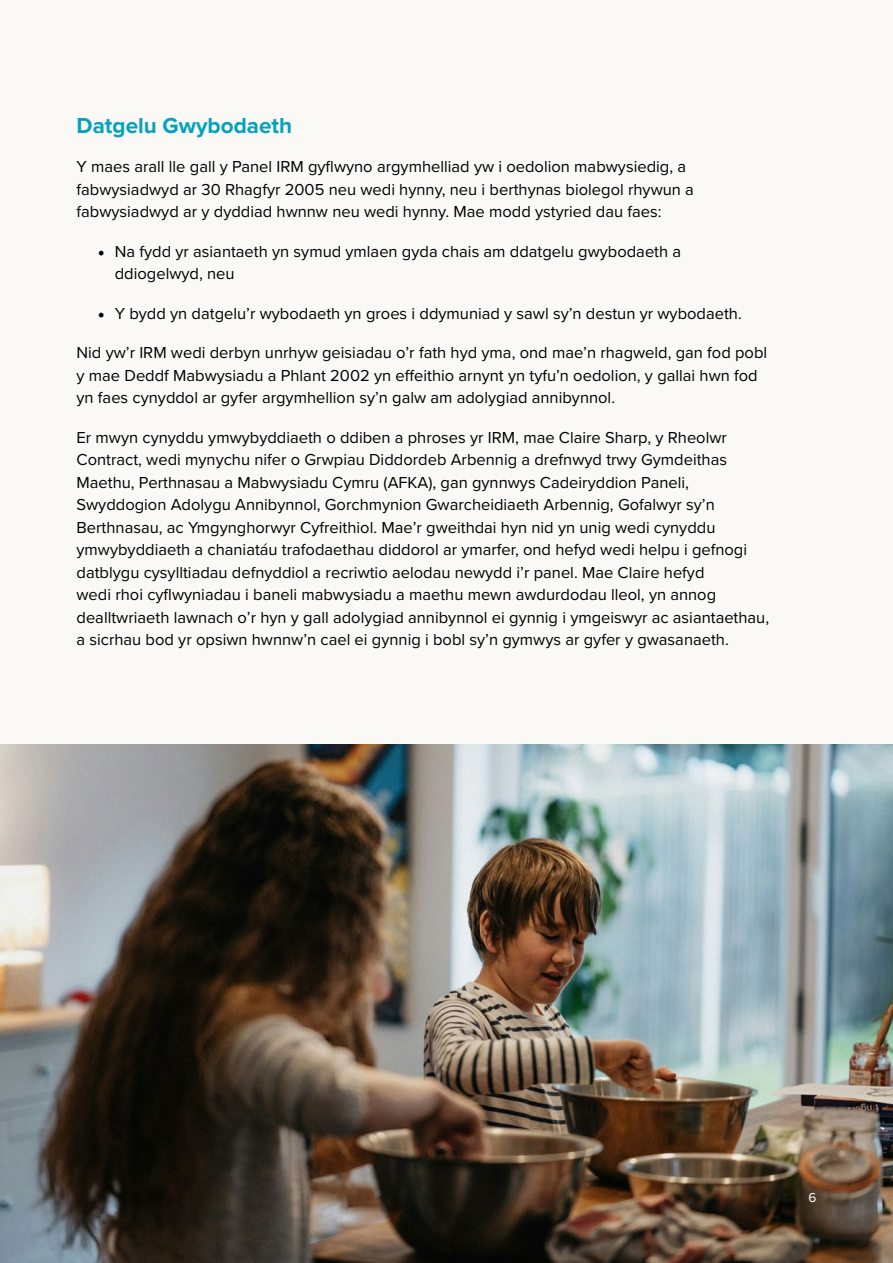
<style>
.page{position:relative;width:893px;height:1263px;background:#faf9f6}
.page>*{position:absolute;margin:0;border:0;box-sizing:border-box;transform-origin:0 0}
.t1{font:700 22.5px "Proxima Nova";color:#04a2bc}
.t2{font:16.5px/22.5px "Proxima Nova";color:#000}
.t3{font:13.5px "Proxima Nova";color:#fff}
.s1{font-family:"Minion Pro";font-size:18px}
</style>
<div class="page">
<img style="left:0;top:744px;width:893px;height:519px">
<h1 class="t1" style="left:77px;top:108px;width:217px">Datgelu Gwybodaeth</h1>
<p class="t2" style="left:77px;top:155px;width:619px">Y maes arall lle gall y Panel IRM gyflwyno argymhelliad yw i oedolion mabwysiedig, a fabwysiadwyd ar 30 Rhagfyr 2005 neu wedi hynny, neu i berthynas biolegol rhywun a fabwysiadwyd ar y dyddiad hwnnw neu wedi hynny. Mae modd ystyried dau faes:</p>
<p class="t2" style="left:115px;top:239px;width:568px;text-indent:-17px"><span class="s1">•</span> Na fydd yr asiantaeth yn symud ymlaen gyda chais am ddatgelu gwybodaeth a ddiogelwyd, neu</p>
<p class="t2" style="left:98px;top:301px;width:646px"><span class="s1">•</span> Y bydd yn datgelu’r wybodaeth yn groes i ddymuniad y sawl sy’n destun yr wybodaeth.</p>
<p class="t2" style="left:77px;top:341px;width:692px">Nid yw’r IRM wedi derbyn unrhyw geisiadau o’r fath hyd yma, ond mae’n rhagweld, gan fod pobl y mae Deddf Mabwysiadu a Phlant 2002 yn effeithio arnynt yn tyfu’n oedolion, y gallai hwn fod yn faes cynyddol ar gyfer argymhellion sy’n galw am adolygiad annibynnol.</p>
<p class="t2" style="left:77px;top:425px;width:694px">Er mwyn cynyddu ymwybyddiaeth o ddiben a phroses yr IRM, mae Claire Sharp, y Rheolwr Contract, wedi mynychu nifer o Grwpiau Diddordeb Arbennig a drefnwyd trwy Gymdeithas Maethu, Perthnasau a Mabwysiadu Cymru (AFKA), gan gynnwys Cadeiryddion Paneli, Swyddogion Adolygu Annibynnol, Gorchmynion Gwarcheidiaeth Arbennig, Gofalwyr sy’n Berthnasau, ac Ymgynghorwyr Cyfreithiol. Mae’r gweithdai hyn nid yn unig wedi cynyddu ymwybyddiaeth a chaniatáu trafodaethau diddorol ar ymarfer, ond hefyd wedi helpu i gefnogi datblygu cysylltiadau defnyddiol a recriwtio aelodau newydd i’r panel. Mae Claire hefyd<br>wedi rhoi cyflwyniadau i baneli mabwysiadu a maethu mewn awdurdodau lleol, yn annog dealltwriaeth lawnach o’r hyn y gall adolygiad annibynnol ei gynnig i ymgeiswyr ac asiantaethau, a sicrhau bod yr opsiwn hwnnw’n cael ei gynnig i bobl sy’n gymwys ar gyfer y gwasanaeth.</p>
<p class="t3" style="left:808px;top:1188px;width:9px">6</p>
</div>
